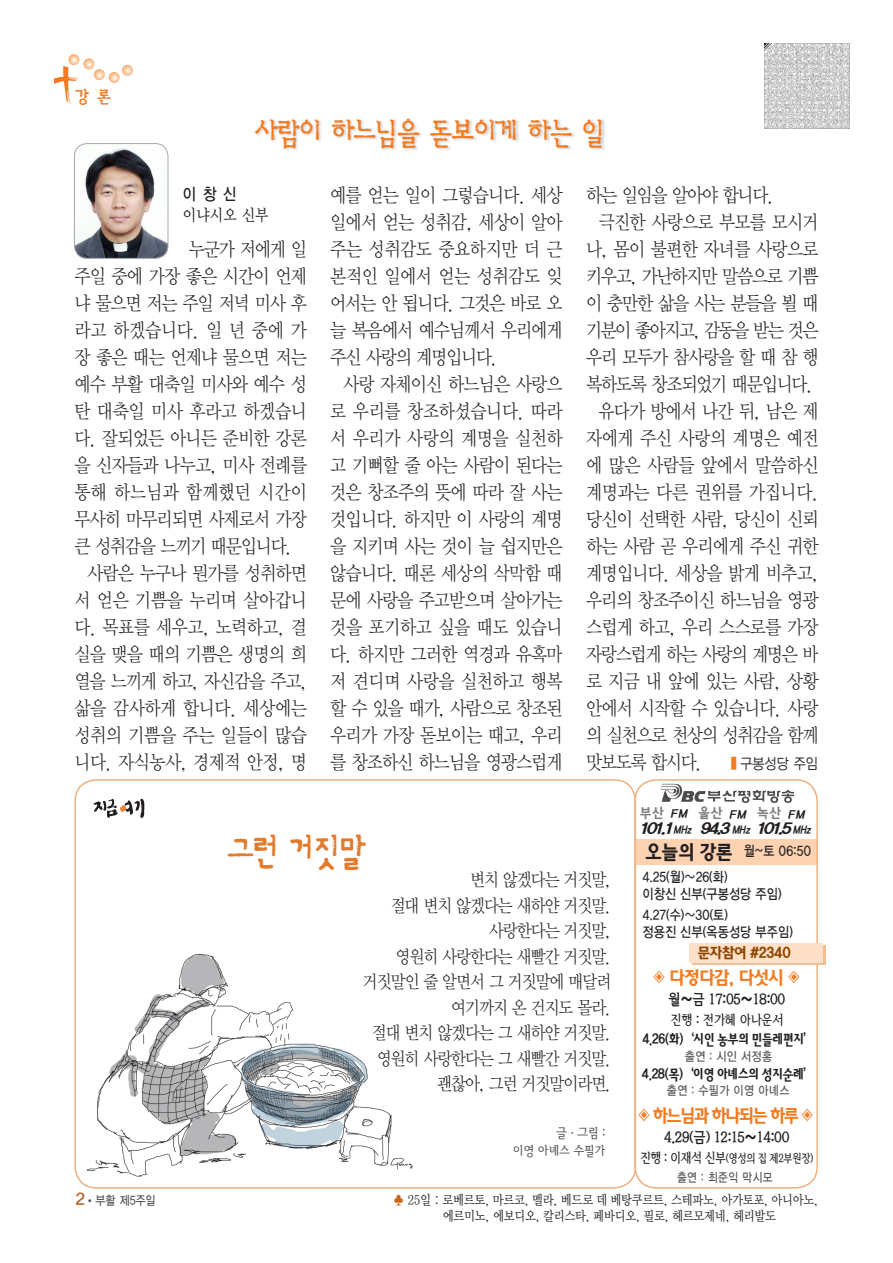
<style>
.page{position:relative;width:893px;height:1263px;background:#fff}
.page>*{position:absolute;margin:0;border:0;box-sizing:border-box;transform-origin:0 0}
.t1{font:500 36px "Korean YEC";color:#e17b2e;scale:.92 1}
.t2{font:30px "YDI Hsang IIM";letter-spacing:-.04em;color:#f47b21;scale:.89 1}
.t3{font:19.5px/27px "YDIY Mj O320";letter-spacing:-.045em;color:#231f20;text-align:justify;scale:.88 1}
.t4{font:19.5px "YDIY Mj O320";letter-spacing:-.02em;color:#231f20;scale:.88 1}
.t5{font:19.5px "YDIY Mj O320";letter-spacing:-.075em;color:#231f20;scale:.88 1}
.t6{font:19.5px "YDIY Mj O320";letter-spacing:-.07em;color:#231f20;scale:.88 1}
.t7{font:19.5px "YDIY Mj O320";letter-spacing:-.065em;color:#231f20;scale:.88 1}
.t8{font:19.5px "YDIY Mj O320";letter-spacing:-.09em;color:#231f20;scale:.88 1}
.t9{font:19.5px "YDIY Mj O320";letter-spacing:-.01em;color:#231f20;scale:.88 1}
.t10{font:19.5px "YDIY Mj O320";letter-spacing:.005em;color:#231f20;scale:.88 1}
.t11{font:18px/25.5px "YDIY Mj O320";letter-spacing:-.06em;color:#231f20;text-align:right;scale:.88 1}
.t12{font:700 18px "Korean HAN";letter-spacing:-.11em;color:#f47b21;scale:.85 1}
.t13{font:700 18px "Korean HAN";letter-spacing:-.11em;color:#f47b21;scale:.88 1}
.t14{font:16.5px "YDIY Mj O330";color:#231f20;scale:.87 1}
.t15{font:16.5px "YDIYGO330";color:#231f20;scale:.87 1}
.t16{font:16.5px "YDI Hsang IIB";color:#f47b21}
.t17{font:700 16.5px "Korean GD";color:#b55a12}
.t18{font:500 15px "Korean RO";letter-spacing:-.13em;color:#231f20;scale:.8 1}
.t19{font:700 15px "Korean KG";letter-spacing:-.075em;color:#231f20;scale:.88 1}
.t20{font:italic 700 15px "Korean HAN";color:#231f20;scale:1.1 1}
.t21{font:15px "YDIYGO320";color:#231f20;scale:.87 1}
.t22{font:700 14.4px "Korean HAN";letter-spacing:-.07em;color:#8d4400;scale:.9 1}
.t23{font:13.5px/15.5px "YDIY Mj O330";letter-spacing:-.03em;color:#231f20;text-align:center;scale:.87 1}
.t24{font:700 13.5px/17.5px "Korean GD";letter-spacing:-.05em;color:#231f20;scale:.87 1}
.t25{font:500 13.5px/18px "Korean RMS";letter-spacing:-.1em;color:#57585a;text-align:right;scale:.87 1}
.t26{font:700 13.5px "Korean HAN";color:#808285;scale:.87 1}
.t27{font:500 13.5px "Korean KG";letter-spacing:-.075em;color:#231f20;scale:.88 1}
.t28{font:500 12px "Korean KG";letter-spacing:-.1em;color:#231f20;scale:.82 1}
.t29{font:700 12px "Korean GD";letter-spacing:-.03em;color:#57585a;scale:.9 1}
.t30{font:700 12px "Korean GD";letter-spacing:-.03em;color:#57585a;scale:.87 1}
.t31{font:700 12px "Korean GD";letter-spacing:-.03em;color:#57585a;scale:.89 1}
.s1{font-family:"YDIY Mj O320";font-size:28.8px;color:#f47b21}
.s2{font-style:italic;font-size:10.95px;color:#231f20}
.s3{font-size:10.5px}
.s4{font-family:"Korean HAN";font-size:19.5px}
.s5{font-size:13.5px}
.s6{color:#c96618}
</style>
<div class="page">
<img style="left:765px;top:44px;width:85px;height:85px">
<img style="left:77px;top:953px;width:336px;height:235px">
<div style="left:74px;top:779px;width:562px;height:409px;border:2px solid #efb07e;border-radius:21px"></div>
<svg style="left:93px;top:799px;width:51px;height:19px"></svg>
<div style="left:635px;top:839px;width:182px;height:26px;background:#fcd2b0"></div>
<div style="left:634px;top:779px;width:184px;height:409px;border:2px solid #efb07e;border-radius:21px"></div>
<div style="left:692px;top:946px;width:133px;height:19px;background:linear-gradient(to right,#fde0c7,#fde0c7)"></div>
<div style="left:689px;top:943px;width:134px;height:19px;background:#fde0c7"></div>
<svg style="left:54px;top:54px;width:79px;height:51px"></svg>
<img style="left:256px;top:119px;width:349px;height:31px">
<img style="left:74px;top:144px;width:94px;height:114px">
<div style="left:74px;top:143px;width:94px;height:116px;border:1px solid #a8a9ad;border-radius:13px"></div>
<svg style="left:660px;top:784px;width:134px;height:19px"></svg>
<p class="t16" style="left:76px;top:89px;width:37px">강 론</p>
<h2 class="t2" style="left:255px;top:118px;width:395px">사람이 하느님을 돋보이게 하는 일</h2>
<p class="t15" style="left:183px;top:185px;width:63px">이창신</p>
<p class="t14" style="left:183px;top:207px;width:100px">이냐시오 신부</p>
<p class="t3" style="left:189px;top:235px;width:136px">누군가 저에게 일</p>
<p class="t3" style="left:74px;top:262px;width:266px">주일 중에 가장 좋은 시간이 언제</p>
<p class="t7" style="left:74px;top:293px;width:266px">냐 물으면 저는 주일 저녁 미사 후</p>
<p class="t9" style="left:74px;top:320px;width:266px">라고 하겠습니다. 일 년 중에 가</p>
<p class="t3" style="left:74px;top:343px;width:266px">장 좋은 때는 언제냐 물으면 저는</p>
<p class="t3" style="left:74px;top:370px;width:266px">예수 부활 대축일 미사와 예수 성</p>
<p class="t4" style="left:74px;top:401px;width:266px">탄 대축일 미사 후라고 하겠습니</p>
<p class="t3" style="left:74px;top:425px;width:266px">다. 잘되었든 아니든 준비한 강론</p>
<p class="t3" style="left:74px;top:452px;width:266px">을 신자들과 나누고, 미사 전례를</p>
<p class="t10" style="left:74px;top:482px;width:266px">통해 하느님과 함께했던 시간이</p>
<p class="t3" style="left:74px;top:506px;width:266px">무사히 마무리되면 사제로서 가장</p>
<p class="t6" style="left:74px;top:536px;width:249px">큰 성취감을 느끼기 때문입니다.</p>
<p class="t3" style="left:87px;top:560px;width:251px">사람은 누구나 뭔가를 성취하면</p>
<p class="t4" style="left:74px;top:590px;width:266px">서 얻은 기쁨을 누리며 살아갑니</p>
<p class="t3" style="left:74px;top:614px;width:266px">다. 목표를 세우고, 노력하고, 결</p>
<p class="t3" style="left:74px;top:641px;width:266px">실을 맺을 때의 기쁨은 생명의 희</p>
<p class="t3" style="left:74px;top:668px;width:266px">열을 느끼게 하고, 자신감을 주고,</p>
<p class="t4" style="left:74px;top:698px;width:266px">삶을 감사하게 합니다. 세상에는</p>
<p class="t4" style="left:74px;top:725px;width:266px">성취의 기쁨을 주는 일들이 많습</p>
<p class="t3" style="left:74px;top:749px;width:266px">니다. 자식농사, 경제적 안정, 명</p>
<p class="t3" style="left:330px;top:182px;width:266px">예를 얻는 일이 그렇습니다. 세상 일에서 얻는 성취감, 세상이 알아 주는 성취감도 중요하지만 더 근 본적인 일에서 얻는 성취감도 잊 어서는 안 됩니다. 그것은 바로 오 늘 복음에서 예수님께서 우리에게 주신 사랑의 계명입니다.</p>
<p class="t3" style="left:330px;top:371px;width:266px;text-indent:13px">사랑 자체이신 하느님은 사랑으 로 우리를 창조하셨습니다. 따라 서 우리가 사랑의 계명을 실천하 고 기뻐할 줄 아는 사람이 된다는 것은 창조주의 뜻에 따라 잘 사는 것입니다. 하지만 이 사랑의 계명 을 지키며 사는 것이 늘 쉽지만은 않습니다. 때론 세상의 삭막함 때 문에 사랑을 주고받으며 살아가는 것을 포기하고 싶을 때도 있습니 다. 하지만 그러한 역경과 유혹마 저 견디며 사랑을 실천하고 행복 할 수 있을 때가, 사람으로 창조된 우리가 가장 돋보이는 때고, 우리 를 창조하신 하느님을 영광스럽게</p>
<p class="t6" style="left:586px;top:185px;width:215px">하는 일임을 알아야 합니다.</p>
<p class="t3" style="left:599px;top:209px;width:251px">극진한 사랑으로 부모를 모시거</p>
<p class="t3" style="left:586px;top:236px;width:266px">나, 몸이 불편한 자녀를 사랑으로</p>
<p class="t5" style="left:586px;top:266px;width:266px">키우고, 가난하지만 말씀으로 기쁨</p>
<p class="t7" style="left:586px;top:293px;width:266px">이 충만한 삶을 사는 분들을 뵐 때</p>
<p class="t8" style="left:586px;top:320px;width:266px">기분이 좋아지고, 감동을 받는 것은</p>
<p class="t7" style="left:586px;top:347px;width:266px">우리 모두가 참사랑을 할 때 참 행</p>
<p class="t6" style="left:586px;top:374px;width:259px">복하도록 창조되었기 때문입니다.</p>
<p class="t3" style="left:599px;top:398px;width:251px">유다가 방에서 나간 뒤, 남은 제</p>
<p class="t4" style="left:586px;top:428px;width:266px">자에게 주신 사랑의 계명은 예전</p>
<p class="t4" style="left:586px;top:455px;width:266px">에 많은 사람들 앞에서 말씀하신</p>
<p class="t4" style="left:586px;top:482px;width:266px">계명과는 다른 권위를 가집니다.</p>
<p class="t3" style="left:586px;top:506px;width:266px">당신이 선택한 사람, 당신이 신뢰</p>
<p class="t3" style="left:586px;top:533px;width:266px">하는 사람 곧 우리에게 주신 귀한</p>
<p class="t3" style="left:586px;top:560px;width:266px">계명입니다. 세상을 밝게 비추고,</p>
<p class="t3" style="left:586px;top:587px;width:266px">우리의 창조주이신 하느님을 영광</p>
<p class="t3" style="left:586px;top:614px;width:266px">스럽게 하고, 우리 스스로를 가장</p>
<p class="t5" style="left:586px;top:645px;width:266px">자랑스럽게 하는 사랑의 계명은 바</p>
<p class="t3" style="left:586px;top:668px;width:266px">로 지금 내 앞에 있는 사람, 상황</p>
<p class="t3" style="left:586px;top:695px;width:266px">안에서 시작할 수 있습니다. 사랑</p>
<p class="t5" style="left:586px;top:726px;width:266px">의 실천으로 천상의 성취감을 함께</p>
<p class="t3" style="left:586px;top:749px;width:133px">맛보도록 합시다.</p>
<p class="t21" style="left:729px;top:755px;width:104px"><span class="s1">■</span> 구봉성당 주임</p>
<h1 class="t1" style="left:224px;top:832px;width:159px">그런 거짓말</h1>
<p class="t11" style="left:363px;top:867px;width:284px">변치 않겠다는 거짓말,<br>절대 변치 않겠다는 새하얀 거짓말. 사랑한다는 거짓말,<br>영원히 사랑한다는 새빨간 거짓말. 거짓말인 줄 알면서 그 거짓말에 매달려 여기까지 온 건지도 몰라.<br>절대 변치 않겠다는 그 새하얀 거짓말. 영원히 사랑한다는 그 새빨간 거짓말. 괜찮아, 그런 거짓말이라면.</p>
<p class="t25" style="left:513px;top:1124px;width:109px">글·그림 :<br>이영 아녜스 수필가</p>
<p class="t26" style="left:698px;top:805px;width:59px">울산 <span class="s2">FM</span></p>
<p class="t26" style="left:757px;top:805px;width:59px">녹산 <span class="s2">FM</span></p>
<p class="t26" style="left:640px;top:805px;width:59px">부산 <span class="s2">FM</span></p>
<p class="t20" style="left:639px;top:821px;width:160px">101.1<span class="s3">MHz</span> 94.3 <span class="s3">MHz</span> 101.5 <span class="s3">MHz</span></p>
<p class="t24" style="left:645px;top:842px;width:192px"><span class="s4">오늘의 강론</span> 월~토 06:50</p>
<p class="t24" style="left:642px;top:868px;width:162px">4.25(월)∼26(화)<br>이창신 신부(구봉성당 주임)</p>
<p class="t24" style="left:642px;top:906px;width:175px">4.27(수)∼30(토)<br>정용진 신부(옥동성당 부주임)</p>
<p class="t22" style="left:698px;top:945px;width:105px">문자참여 #2340</p>
<p class="t13" style="left:653px;top:967px;width:169px"><span class="s5">◈</span> 다정다감, 다섯시 <span class="s5">◈</span></p>
<p class="t19" style="left:668px;top:991px;width:135px">월∼금 17:05∼18:00</p>
<p class="t27" style="left:670px;top:1012px;width:131px">진행 : 전가혜 아나운서</p>
<p class="t18" style="left:642px;top:1031px;width:218px">4.26(화)‘시인 농부의 민들레편지’</p>
<p class="t29" style="left:685px;top:1049px;width:99px">출연 : 시인 서정홍</p>
<p class="t18" style="left:641px;top:1066px;width:219px">4.28(목)‘이영 아녜스의 성지순례’</p>
<p class="t29" style="left:667px;top:1084px;width:138px">출연 : 수필가 이영 아녜스</p>
<p class="t12" style="left:638px;top:1105px;width:208px"><span class="s5">◈</span> 하느님과 하나되는 하루 <span class="s5">◈</span></p>
<p class="t19" style="left:663px;top:1129px;width:145px">4.29(금) 12:15∼14:00</p>
<p class="t30" style="left:677px;top:1171px;width:112px">출연 : 최준익 막시모</p>
<p class="t28" style="left:640px;top:1152px;width:214px"><span class="s5">진행 : 이재석 신부</span>(영성의 집 제2부원장)</p>
<p class="t17" style="left:75px;top:1190px;width:12px">2</p>
<p class="t31" style="left:88px;top:1194px;width:78px"><sup>●</sup> 부활 제5주일</p>
<p class="t23" style="left:393px;top:1193px;width:491px"><span class="s6">♣</span> 25일 : 로베르토, 마르코, 멜라, 베드로 데 베탕쿠르트, 스테파노, 아가토포, 아니아노, 에르미노, 에보디오, 칼리스타, 페바디오, 필로, 헤르모제네, 헤리발도</p>
</div>
